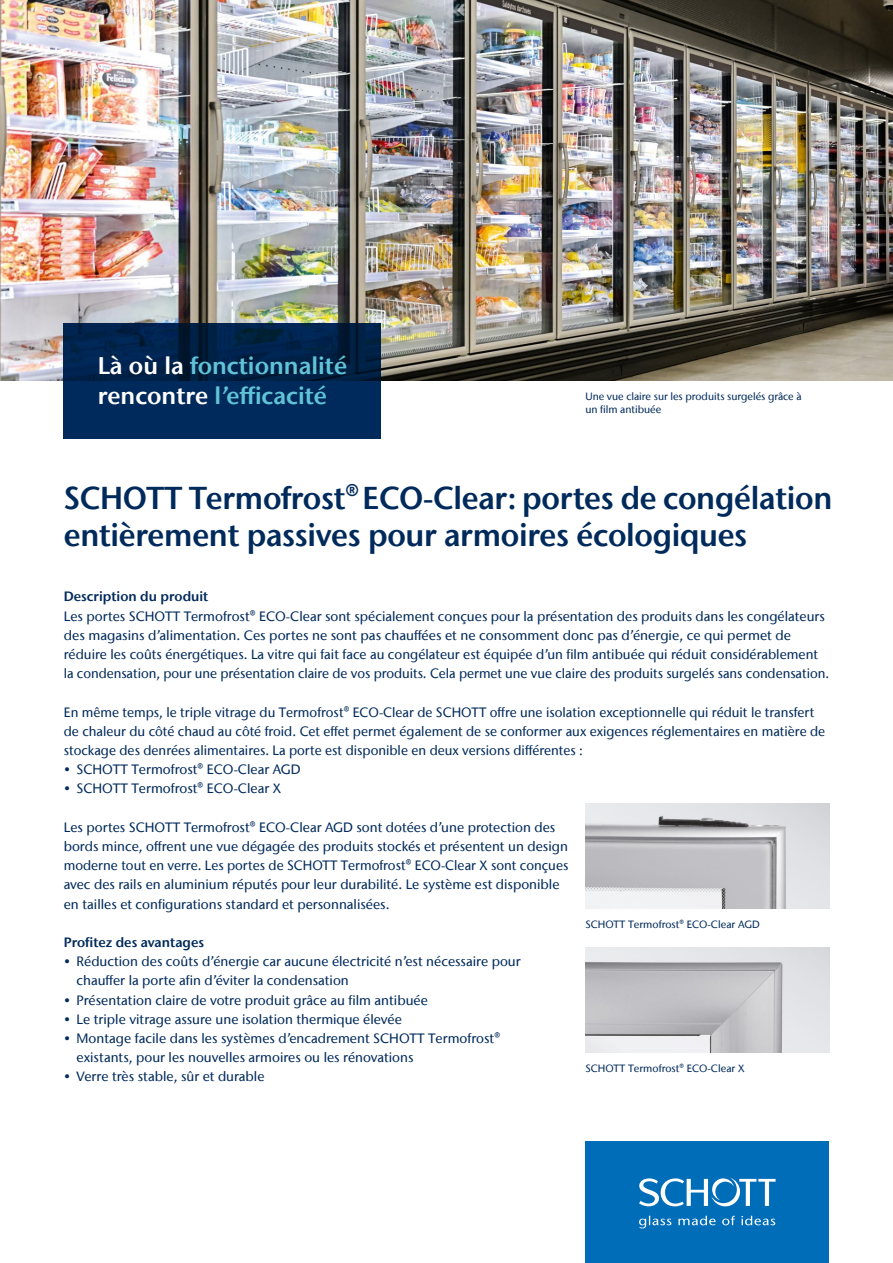
<style>
.page{position:relative;width:893px;height:1263px;background:#fff}
.page>*{position:absolute;margin:0;border:0;box-sizing:border-box;transform-origin:0 0}
.t1{font:600 31.5px/37.5px "Stone Sans IIITC Com";letter-spacing:-.01em;color:#002a5b}
.t2{font:600 24px/30px "Stone Sans IIITC Com";color:#61c3d7}
.t3{font:500 13.5px/19.2px "Stone Sans IIITC Com";color:#002a5b}
.t4{font:600 13.5px "Stone Sans IIITC Com";color:#002a5b}
.t5{font:500 10.5px/13.5px "Stone Sans IIITC Com";letter-spacing:-.005em;color:#002a5b}
.s1{color:#fff}
</style>
<div class="page">
<div style="left:585px;top:1141px;width:244px;height:122px;background:#006db8"></div>
<svg style="left:639px;top:1178px;width:137px;height:50px"></svg>
<img style="left:0;top:0;width:893px;height:381px">
<svg style="left:64px;top:323px;width:317px;height:115px;background:#002550"></svg>
<img style="left:585px;top:803px;width:244px;height:106px">
<img style="left:585px;top:947px;width:244px;height:106px">
<h2 class="t2" style="left:98px;top:350px;width:251px"><span class="s1">Là où la</span> fonctionnalité <span class="s1">rencontre</span> l’efficacité</h2>
<p class="t5" style="left:585px;top:389px;width:218px">Une vue claire sur les produits surgelés grâce à un film antibuée</p>
<h1 class="t1" style="left:64px;top:478px;width:770px">SCHOTT Termofrost® ECO-Clear: portes de congélation entièrement passives pour armoires écologiques</h1>
<p class="t4" style="left:64px;top:588px;width:146px">Description du produit</p>
<p class="t3" style="left:64px;top:606px;width:767px">Les portes SCHOTT Termofrost® ECO-Clear sont spécialement conçues pour la présentation des produits dans les congélateurs des magasins d’alimentation. Ces portes ne sont pas chauffées et ne consomment donc pas d’énergie, ce qui permet de réduire les coûts énergétiques. La vitre qui fait face au congélateur est équipée d’un film antibuée qui réduit considérablement la condensation, pour une présentation claire de vos produits. Cela permet une vue claire des produits surgelés sans condensation.</p>
<p class="t3" style="left:64px;top:702px;width:763px">En même temps, le triple vitrage du Termofrost® ECO-Clear de SCHOTT offre une isolation exceptionnelle qui réduit le transfert de chaleur du côté chaud au côté froid. Cet effet permet également de se conformer aux exigences réglementaires en matière de stockage des denrées alimentaires. La porte est disponible en deux versions différentes :</p>
<p class="t3" style="left:64px;top:760px;width:238px">• SCHOTT Termofrost® ECO-Clear AGD</p>
<p class="t3" style="left:64px;top:779px;width:219px">• SCHOTT Termofrost® ECO-Clear X</p>
<p class="t3" style="left:64px;top:817px;width:506px">Les portes SCHOTT Termofrost® ECO-Clear AGD sont dotées d’une protection des bords mince, offrent une vue dégagée des produits stockés et présentent un design moderne tout en verre. Les portes de SCHOTT Termofrost® ECO-Clear X sont conçues avec des rails en aluminium réputés pour leur durabilité. Le système est disponible en tailles et configurations standard et personnalisées.</p>
<p class="t4" style="left:64px;top:934px;width:142px">Profitez des avantages</p>
<p class="t3" style="left:77px;top:952px;width:446px;text-indent:-13px">• Réduction des coûts d’énergie car aucune électricité n’est nécessaire pour chauffer la porte afin d’éviter la condensation</p>
<p class="t3" style="left:64px;top:990px;width:366px">• Présentation claire de votre produit grâce au film antibuée</p>
<p class="t3" style="left:64px;top:1009px;width:340px">• Le triple vitrage assure une isolation thermique élevée</p>
<p class="t3" style="left:77px;top:1028px;width:425px;text-indent:-13px">• Montage facile dans les systèmes d’encadrement SCHOTT Termofrost® existants, pour les nouvelles armoires ou les rénovations</p>
<p class="t3" style="left:64px;top:1067px;width:202px">• Verre très stable, sûr et durable</p>
<p class="t5" style="left:585px;top:917px;width:176px">SCHOTT Termofrost® ECO-Clear AGD</p>
<p class="t5" style="left:585px;top:1061px;width:161px">SCHOTT Termofrost® ECO-Clear X</p>
</div>
